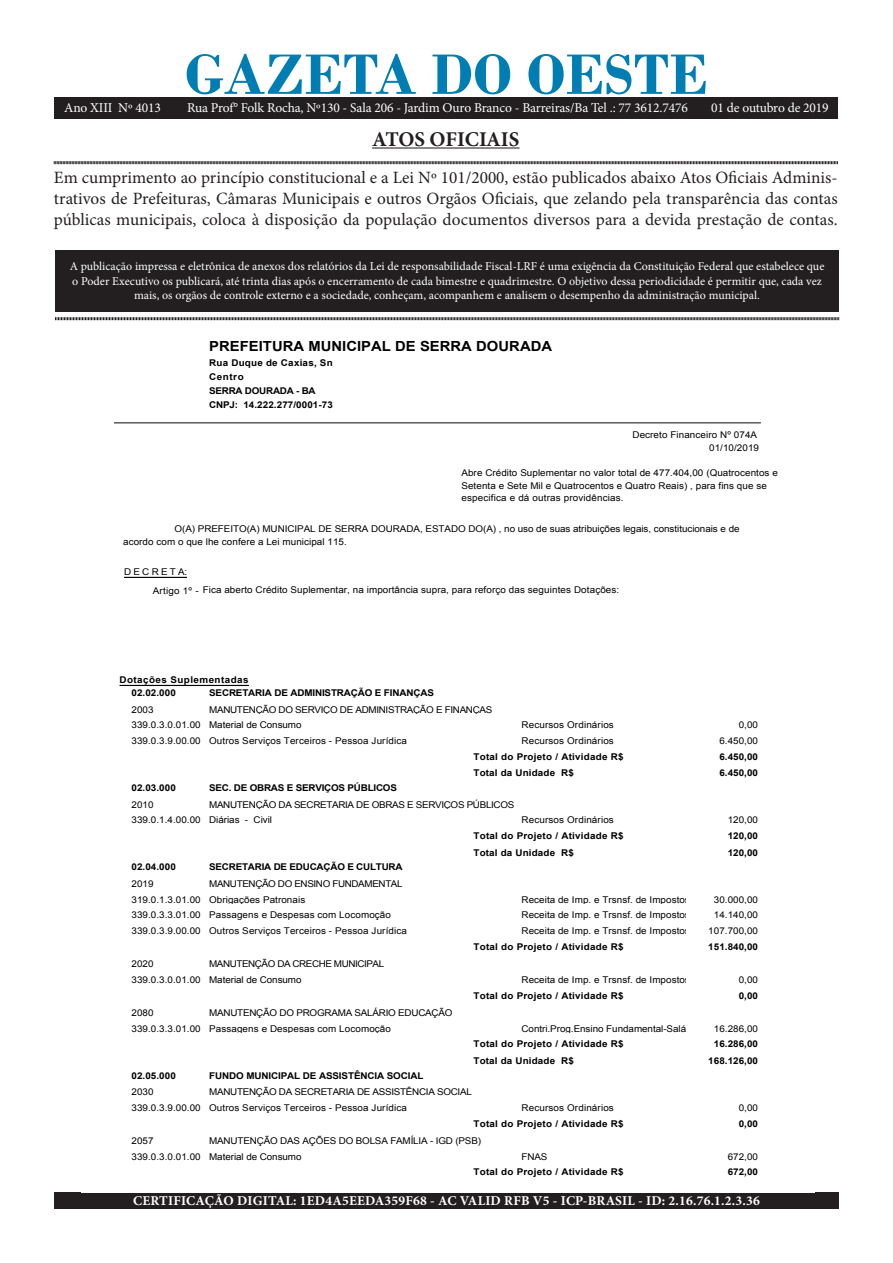
<style>
.page{position:relative;width:893px;height:1263px;background:#fff}
.page>*{position:absolute;margin:0;border:0;box-sizing:border-box;transform-origin:0 0}
.t1{font:700 60px "Bodoni";color:#007eb4}
.t2{font:700 21px "Minion Pro";letter-spacing:-.005em;color:#231f20}
.t3{font:17.25px/20.7px "Minion Pro";color:#231f20;text-align:justify}
.t4{font:700 13.95px "Arial";letter-spacing:.005em;color:#000;scale:1.06 1}
.t5{font:13.5px "Minion Pro";letter-spacing:-.01em;color:#fff}
.t6{font:700 13.5px "Minion Pro";letter-spacing:.015em;color:#fff}
.t7{font:12px/14.4px "Minion Pro";color:#fff;text-align:center}
.t8{font:9.3px/12.1px "Arial";letter-spacing:.005em;color:#000;scale:1.06 1}
.t9{font:700 9.3px/14px "Arial";letter-spacing:.015em;color:#000;scale:1.06 1}
.t10{font:9.3px/15.8px "Arial";letter-spacing:-.03em;color:#000;scale:1.06 1}
.t11{font:9.3px/15.8px "Arial";letter-spacing:-.025em;color:#000;scale:1.06 1}
.t12{font:9.3px/15.8px "Arial";letter-spacing:-.015em;color:#000;scale:1.06 1}
.t13{font:9.3px/15.8px "Arial";letter-spacing:-.035em;color:#000;scale:1.06 1}
.t14{font:9.3px/15.8px "Arial";letter-spacing:-.045em;color:#000;scale:1.06 1}
.t15{font:700 9.3px "Arial";letter-spacing:-.02em;color:#000;scale:1.06 1}
.t16{font:700 9.3px "Arial";letter-spacing:-.015em;color:#000;scale:1.06 1}
.t17{font:700 9.3px "Arial";letter-spacing:-.01em;color:#000;scale:1.06 1}
.t18{font:700 9.3px/13px "Arial";letter-spacing:.045em;color:#000;scale:1.06 1}
.t19{font:700 9.3px/14px "Arial";letter-spacing:-.025em;color:#000;scale:1.06 1}
.t20{font:9.3px/19.2px "Arial";letter-spacing:.025em;color:#000;scale:1.06 1}
</style>
<div class="page">
<div style="left:55px;top:250px;width:784px;height:61px;background:#231f20"></div>
<hr style="left:372px;top:147px;width:147px;height:2px;background:#231f20">
<svg style="left:54px;top:161px;width:784px;height:4px;background:#908e8e"></svg>
<svg style="left:55px;top:317px;width:784px;height:4px;background:#908e8e"></svg>
<div style="left:54px;top:98px;width:784px;height:20px;background:#231f20"></div>
<div style="left:54px;top:1192px;width:785px;height:17px;background:#231f20"></div>
<hr style="left:114px;top:422px;width:647px;height:1px;background:#000">
<hr style="left:124px;top:577px;width:63px;height:1px;background:#000">
<hr style="left:120px;top:685px;width:129px;height:1px;background:#000">
<p class="t1" style="left:185px;top:39px;width:525px">GAZETA DO OESTE</p>
<p class="t2" style="left:372px;top:124px;width:149px">ATOS OFICIAIS</p>
<p class="t3" style="left:54px;top:168px;width:785px">Em cumprimento ao princípio constitucional e a Lei Nº 101/2000, estão publicados abaixo Atos Oficiais Adminis&shy;trativos de Prefeituras, Câmaras Municipais e outros Orgãos Oficiais, que zelando pela transparência das contas públicas municipais, coloca à disposição da população documentos diversos para a devida prestação de contas.</p>
<p class="t7" style="left:70px;top:259px;width:756px">A publicação impressa e eletrônica de anexos dos relatórios da Lei de responsabilidade Fiscal-LRF é uma exigência da Constituição Federal que estabelece que o Poder Executivo os publicará, até trinta dias após o encerramento de cada bimestre e quadrimestre. O objetivo dessa periodicidade é permitir que, cada vez mais, os orgãos de controle externo e a sociedade, conheçam, acompanhem e analisem o desempenho da administração municipal.</p>
<p class="t5" style="left:64px;top:99px;width:98px">Ano XIII Nº 4013</p>
<p class="t5" style="left:187px;top:99px;width:502px">Rua Prof° Folk Rocha, Nº130 - Sala 206 - Jardim Ouro Branco - Barreiras/Ba Tel .: 77 3612.7476</p>
<p class="t5" style="left:711px;top:99px;width:119px">01 de outubro de 2019</p>
<p class="t4" style="left:209px;top:337px;width:325px">PREFEITURA MUNICIPAL DE SERRA DOURADA</p>
<p class="t19" style="left:209px;top:384px;width:102px">SERRA DOURADA - BA<br>CNPJ:</p>
<p class="t9" style="left:209px;top:356px;width:118px">Rua Duque de Caxias, Sn<br>Centro</p>
<p class="t9" style="left:243px;top:398px;width:86px">14.222.277/0001-73</p>
<p class="t8" style="left:632px;top:429px;width:119px">Decreto Financeiro Nº 074A</p>
<p class="t8" style="left:709px;top:442px;width:49px">01/10/2019</p>
<p class="t8" style="left:461px;top:467px;width:300px">Abre Crédito Suplementar no valor total de 477.404,00 (Quatrocentos e<br>Setenta e Sete Mil e Quatrocentos e Quatro Reais) , para fins que se especifica e dá outras providências.</p>
<p class="t8" style="left:123px;top:522px;width:583px;line-height:13px;text-indent:51px">O(A) PREFEITO(A) MUNICIPAL DE SERRA DOURADA, ESTADO DO(A) , no uso de suas atribuições legais, constitucionais e de acordo com o que lhe confere a Lei municipal 115.</p>
<p class="t20" style="left:153px;top:562px;width:45px;text-indent:-29px">D E C R E T A:<br>Artigo 1º -</p>
<p class="t8" style="left:203px;top:584px;width:395px">Fica aberto Crédito Suplementar, na importância supra, para reforço das seguintes Dotações:</p>
<p class="t18" style="left:132px;top:674px;width:112px;text-indent:-12px">Dotações Suplementadas<br>02.02.000</p>
<p class="t16" style="left:209px;top:687px;width:213px">SECRETARIA DE ADMINISTRAÇÃO E FINANÇAS</p>
<p class="t10" style="left:132px;top:702px;width:342px;text-indent:78px">MANUTENÇÃO DO SERVIÇO DE ADMINISTRAÇÃO E FINANÇAS<br>339.0.3.0.01.00 Material de Consumo</p>
<p class="t8" style="left:132px;top:703px;width:22px">2003</p>
<p class="t8" style="left:522px;top:719px;width:89px">Recursos Ordinários</p>
<p class="t8" style="left:739px;top:719px;width:20px">0,00</p>
<p class="t8" style="left:132px;top:735px;width:261px">339.0.3.9.00.00 Outros Serviços Terceiros - Pessoa Jurídica</p>
<p class="t8" style="left:522px;top:735px;width:89px">Recursos Ordinários</p>
<p class="t8" style="left:719px;top:735px;width:38px">6.450,00</p>
<p class="t9" style="left:473px;top:750px;width:143px">Total do Projeto / Atividade R$</p>
<p class="t9" style="left:719px;top:750px;width:38px">6.450,00</p>
<p class="t9" style="left:473px;top:766px;width:96px">Total da Unidade R$</p>
<p class="t9" style="left:719px;top:766px;width:38px">6.450,00</p>
<p class="t9" style="left:132px;top:781px;width:43px">02.03.000</p>
<p class="t15" style="left:209px;top:782px;width:179px">SEC. DE OBRAS E SERVIÇOS PÚBLICOS</p>
<p class="t8" style="left:132px;top:798px;width:22px">2010</p>
<p class="t10" style="left:132px;top:797px;width:363px;text-indent:78px">MANUTENÇÃO DA SECRETARIA DE OBRAS E SERVIÇOS PÚBLICOS<br>339.0.1.4.00.00 Diárias - Civil</p>
<p class="t8" style="left:522px;top:814px;width:89px">Recursos Ordinários</p>
<p class="t8" style="left:728px;top:814px;width:30px">120,00</p>
<p class="t9" style="left:473px;top:829px;width:143px">Total do Projeto / Atividade R$</p>
<p class="t9" style="left:728px;top:829px;width:30px">120,00</p>
<p class="t9" style="left:473px;top:846px;width:96px">Total da Unidade R$</p>
<p class="t9" style="left:728px;top:846px;width:30px">120,00</p>
<p class="t9" style="left:132px;top:860px;width:43px">02.04.000</p>
<p class="t15" style="left:209px;top:861px;width:184px">SECRETARIA DE EDUCAÇÃO E CULTURA</p>
<p class="t8" style="left:132px;top:878px;width:22px">2019</p>
<p class="t13" style="left:132px;top:876px;width:257px;text-indent:78px">MANUTENÇÃO DO ENSINO FUNDAMENTAL<br>319.0.1.3.01.00 Obrigações Patronais</p>
<p class="t8" style="left:522px;top:893px;width:227px">Receita de Imp. e Trsnsf. de Impostos-Educação-25%</p>
<p class="t8" style="left:714px;top:893px;width:43px">30.000,00</p>
<p class="t8" style="left:132px;top:909px;width:246px">339.0.3.3.01.00 Passagens e Despesas com Locomoção</p>
<p class="t8" style="left:522px;top:909px;width:227px">Receita de Imp. e Trsnsf. de Impostos-Educação-25%</p>
<p class="t8" style="left:714px;top:909px;width:43px">14.140,00</p>
<p class="t8" style="left:132px;top:925px;width:261px">339.0.3.9.00.00 Outros Serviços Terceiros - Pessoa Jurídica</p>
<p class="t8" style="left:522px;top:925px;width:227px">Receita de Imp. e Trsnsf. de Impostos-Educação-25%</p>
<p class="t8" style="left:708px;top:925px;width:49px">107.700,00</p>
<p class="t14" style="left:132px;top:956px;width:240px;text-indent:78px">MANUTENÇÃO DA CRECHE MUNICIPAL<br>339.0.3.0.01.00 Material de Consumo</p>
<p class="t8" style="left:132px;top:958px;width:22px">2020</p>
<p class="t11" style="left:132px;top:1005px;width:304px;text-indent:78px">MANUTENÇÃO DO PROGRAMA SALÁRIO EDUCAÇÃO<br>339.0.3.3.01.00 Passagens e Despesas com Locomoção</p>
<p class="t8" style="left:132px;top:1007px;width:22px">2080</p>
<p class="t9" style="left:473px;top:940px;width:143px">Total do Projeto / Atividade R$</p>
<p class="t9" style="left:708px;top:940px;width:49px">151.840,00</p>
<p class="t8" style="left:522px;top:974px;width:227px">Receita de Imp. e Trsnsf. de Impostos-Educação-25%</p>
<p class="t8" style="left:739px;top:974px;width:20px">0,00</p>
<p class="t9" style="left:473px;top:988px;width:143px">Total do Projeto / Atividade R$</p>
<p class="t9" style="left:739px;top:988px;width:20px">0,00</p>
<p class="t8" style="left:522px;top:1022px;width:211px">Contri.Prog.Ensino Fundamental-Salário Educação</p>
<p class="t8" style="left:714px;top:1022px;width:43px">16.286,00</p>
<p class="t9" style="left:473px;top:1037px;width:143px">Total do Projeto / Atividade R$</p>
<p class="t9" style="left:714px;top:1037px;width:43px">16.286,00</p>
<p class="t9" style="left:473px;top:1054px;width:96px">Total da Unidade R$</p>
<p class="t9" style="left:708px;top:1054px;width:49px">168.126,00</p>
<p class="t9" style="left:132px;top:1069px;width:43px">02.05.000</p>
<p class="t17" style="left:209px;top:1069px;width:204px">FUNDO MUNICIPAL DE ASSISTÊNCIA SOCIAL</p>
<p class="t8" style="left:132px;top:1086px;width:22px">2030</p>
<p class="t8" style="left:132px;top:1084px;width:323px;line-height:15.8px;text-indent:78px">MANUTENÇÃO DA SECRETARIA DE ASSISTÊNCIA SOCIAL<br>339.0.3.9.00.00 Outros Serviços Terceiros - Pessoa Jurídica</p>
<p class="t8" style="left:522px;top:1102px;width:89px">Recursos Ordinários</p>
<p class="t8" style="left:739px;top:1102px;width:20px">0,00</p>
<p class="t9" style="left:473px;top:1117px;width:143px">Total do Projeto / Atividade R$</p>
<p class="t9" style="left:739px;top:1117px;width:20px">0,00</p>
<p class="t12" style="left:132px;top:1133px;width:331px;text-indent:78px">MANUTENÇÃO DAS AÇÕES DO BOLSA FAMÍLIA - IGD (PSB)<br>339.0.3.0.01.00 Material de Consumo</p>
<p class="t8" style="left:132px;top:1135px;width:22px">2057</p>
<p class="t8" style="left:522px;top:1150px;width:26px">FNAS</p>
<p class="t8" style="left:728px;top:1150px;width:30px">672,00</p>
<p class="t9" style="left:473px;top:1165px;width:143px">Total do Projeto / Atividade R$</p>
<p class="t9" style="left:728px;top:1165px;width:30px">672,00</p>
<p class="t6" style="left:133px;top:1191px;width:628px">CERTIFICAÇÃO DIGITAL: 1ED4A5EEDA359F68 - AC VALID RFB V5 - ICP-BRASIL - ID: 2.16.76.1.2.3.36</p>
</div>
